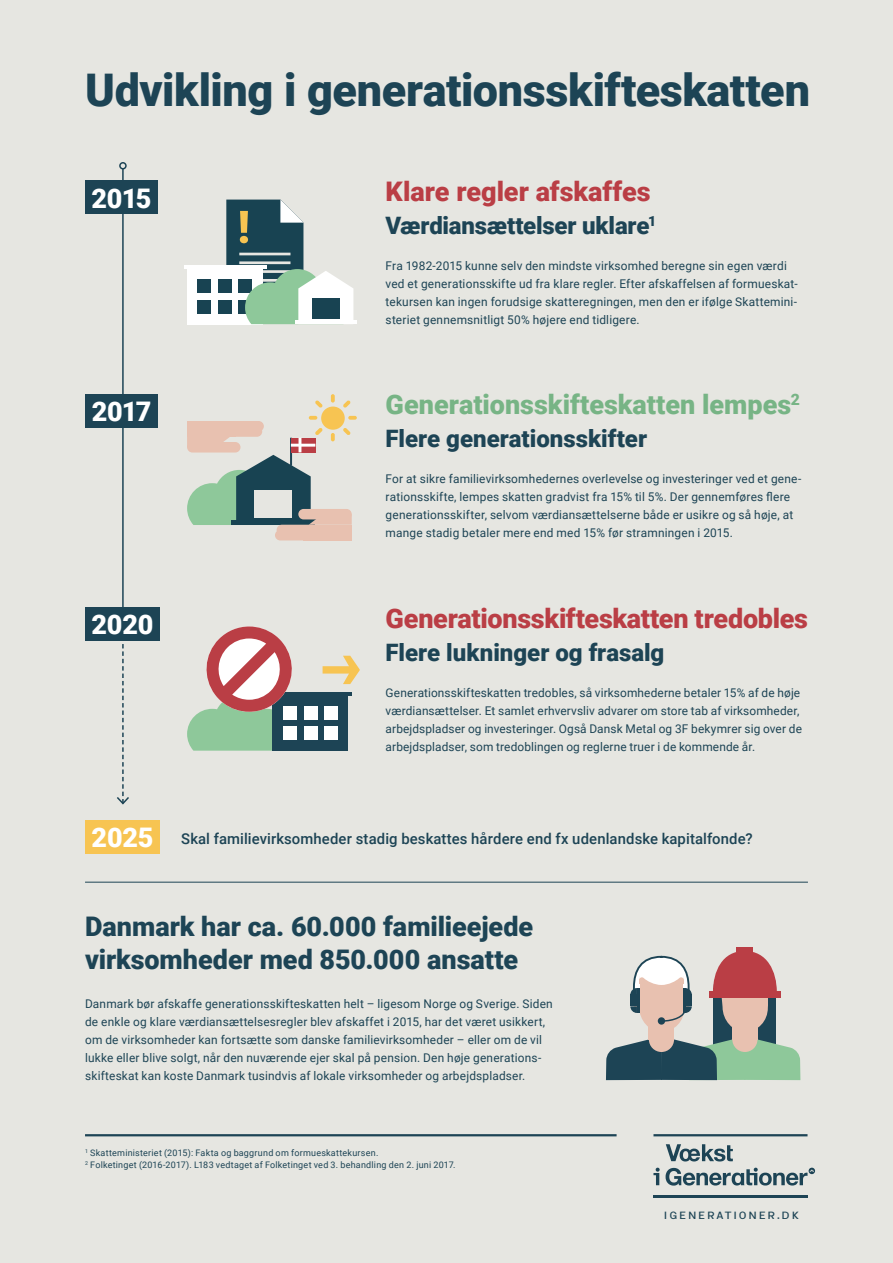
<style>
.page{position:relative;width:893px;height:1263px;background:#e6e6e1}
.page>*{position:absolute;margin:0;border:0;box-sizing:border-box;transform-origin:0 0}
.t1{font:900 45px "Roboto";letter-spacing:-.01em;color:#1d4455}
.t2{font:900 27px/33px "Roboto";color:#1d4455}
.t3{font:900 27px "Roboto";letter-spacing:-.01em;color:#ba3e45}
.t4{font:900 27px "Roboto";color:#77b485}
.t5{font:900 27px "Roboto";letter-spacing:-.01em;color:#fff}
.t6{font:900 24px "Roboto";letter-spacing:-.005em;color:#1d4455}
.t7{font:500 15px "Roboto";letter-spacing:.01em;color:#1d4455}
.t8{font:14.25px "Malmo Sans SC Reg";letter-spacing:.08em;color:#1d4455}
.t9{font:12px/18px "Roboto";letter-spacing:.015em;color:#1d4455}
.t10{font:9px/12px "Roboto";letter-spacing:.025em;color:#1d4455}
</style>
<div class="page">
<hr style="left:85px;top:882px;width:723px;height:1px;background:#1d4455">
<hr style="left:85px;top:1134px;width:532px;height:2px;background:#1d4455">
<svg style="left:666px;top:1144px;width:67px;height:17px"></svg>
<svg style="left:653px;top:1168px;width:7px;height:17px"></svg>
<svg style="left:666px;top:1168px;width:149px;height:17px"></svg>
<hr style="left:653px;top:1134px;width:154px;height:2px;background:#1d4455">
<hr style="left:653px;top:1195px;width:154px;height:2px;background:#1d4455">
<svg style="left:117px;top:644px;width:12px;height:161px"></svg>
<div style="left:85px;top:820px;width:75px;height:34px;background:#f7c452"></div>
<hr style="left:122px;top:169px;width:2px;height:461px;background:#1d4455">
<div style="left:119px;top:162px;width:8px;height:8px;border:2px solid #1d4455;border-radius:50%"></div>
<div style="left:85px;top:607px;width:75px;height:33px;background:#1d4455"></div>
<div style="left:85px;top:181px;width:73px;height:33px;background:#1d4455"></div>
<div style="left:85px;top:394px;width:73px;height:33px;background:#1d4455"></div>
<div style="left:737px;top:947px;width:16px;height:5px;background:#ba3e45"></div>
<svg style="left:606px;top:951px;width:194px;height:129px"></svg>
<div style="left:630px;top:994px;width:7px;height:12px;background:#1d4455"></div>
<hr style="left:637px;top:988px;width:2px;height:25px;background:#1d4455">
<div style="left:222px;top:421px;width:42px;height:10px;background:#e8c1b0;border-radius:5px"></div>
<div style="left:187px;top:421px;width:48px;height:16px;background:#e8c1b0"></div>
<div style="left:277px;top:525px;width:40px;height:10px;background:#e8c1b0;border-radius:5px"></div>
<div style="left:275px;top:530px;width:42px;height:10px;background:#e8c1b0;border-radius:5px"></div>
<div style="left:304px;top:525px;width:48px;height:15px;background:#e8c1b0"></div>
<div style="left:187px;top:269px;width:76px;height:55px;background:#fff"></div>
<hr style="left:184px;top:266px;width:82px;height:3px;background:#fff">
<div style="left:218px;top:279px;width:14px;height:14px;background:#184352"></div>
<div style="left:218px;top:300px;width:14px;height:14px;background:#184352"></div>
<div style="left:198px;top:280px;width:13px;height:13px;background:#184352"></div>
<div style="left:198px;top:300px;width:13px;height:13px;background:#184352"></div>
<hr style="left:295px;top:321px;width:62px;height:3px;background:#fff">
<svg style="left:226px;top:200px;width:127px;height:124px"></svg>
<div style="left:273px;top:695px;width:75px;height:56px;background:#1d4455"></div>
<hr style="left:269px;top:692px;width:83px;height:3px;background:#1d4455">
<div style="left:283px;top:706px;width:14px;height:14px;background:#fff"></div>
<div style="left:283px;top:726px;width:14px;height:14px;background:#fff"></div>
<div style="left:304px;top:706px;width:14px;height:14px;background:#fff"></div>
<div style="left:304px;top:726px;width:14px;height:14px;background:#fff"></div>
<div style="left:325px;top:706px;width:13px;height:13px;background:#fff"></div>
<div style="left:325px;top:727px;width:13px;height:13px;background:#fff"></div>
<svg style="left:187px;top:626px;width:105px;height:125px"></svg>
<svg style="left:323px;top:656px;width:37px;height:28px"></svg>
<div style="left:321px;top:407px;width:24px;height:23px;background:#f7c452;border-radius:50%"></div>
<svg style="left:331px;top:394px;width:4px;height:9px"></svg>
<svg style="left:348px;top:416px;width:9px;height:4px"></svg>
<svg style="left:309px;top:416px;width:8px;height:4px"></svg>
<svg style="left:343px;top:400px;width:8px;height:8px"></svg>
<svg style="left:315px;top:400px;width:8px;height:8px"></svg>
<svg style="left:187px;top:428px;width:165px;height:97px"></svg>
<h1 class="t1" style="left:85px;top:58px;width:726px">Udvikling i generationsskifteskatten</h1>
<h2 class="t5" style="left:92px;top:179px;width:61px">2015</h2>
<h2 class="t5" style="left:92px;top:392px;width:61px">2017</h2>
<h2 class="t5" style="left:92px;top:605px;width:63px">2020</h2>
<h2 class="t3" style="left:386px;top:173px;width:266px">Klare regler afskaffes</h2>
<h3 class="t6" style="left:386px;top:209px;width:272px">Værdiansættelser uklare<sup>1</sup></h3>
<p class="t9" style="left:386px;top:256px;width:414px">Fra 1982-2015 kunne selv den mindste virksomhed beregne sin egen værdi ved et generationsskifte ud fra klare regler. Efter afskaffelsen af formueskat&shy;tekursen kan ingen forudsige skatteregningen, men den er ifølge Skattemini&shy;steriet gennemsnitligt 50% højere end tidligere.</p>
<h2 class="t4" style="left:386px;top:386px;width:416px">Generationsskifteskatten lempes<sup>2</sup></h2>
<h3 class="t6" style="left:386px;top:422px;width:263px">Flere generationsskifter</h3>
<p class="t9" style="left:386px;top:470px;width:417px">For at sikre familievirksomhedernes overlevelse og investeringer ved et gene&shy;rationsskifte, lempes skatten gradvist fra 15% til 5%. Der gennemføres flere generationsskifter, selvom værdiansættelserne både er usikre og så høje, at mange stadig betaler mere end med 15% før stramningen i 2015.</p>
<h2 class="t3" style="left:386px;top:599px;width:424px">Generationsskifteskatten tredobles</h2>
<h3 class="t6" style="left:386px;top:635px;width:280px">Flere lukninger og frasalg</h3>
<p class="t9" style="left:386px;top:683px;width:418px">Generationsskifteskatten tredobles, så virksomhederne betaler 15% af de høje værdiansættelser. Et samlet erhvervsliv advarer om store tab af virksomheder, arbejdspladser og investeringer. Også Dansk Metal og 3F bekymrer sig over de arbejdspladser, som tredoblingen og reglerne truer i de kommende år.</p>
<h2 class="t5" style="left:92px;top:819px;width:63px">2025</h2>
<p class="t7" style="left:181px;top:828px;width:573px">Skal familievirksomheder stadig beskattes hårdere end fx udenlandske kapitalfonde?</p>
<h2 class="t2" style="left:85px;top:909px;width:450px">Danmark har ca. 60.000 familieejede virksomheder med 850.000 ansatte</h2>
<p class="t9" style="left:85px;top:994px;width:469px">Danmark bør afskaffe generationsskifteskatten helt – ligesom Norge og Sverige. Siden de enkle og klare værdiansættelsesregler blev afskaffet i 2015, har det været usikkert, om de virksomheder kan fortsætte som danske familievirksomheder – eller om de vil lukke eller blive solgt, når den nuværende ejer skal på pension. Den høje generations&shy;skifteskat kan koste Danmark tusindvis af lokale virksomheder og arbejdspladser.</p>
<p class="t10" style="left:85px;top:1146px;width:372px"><sup>1</sup> Skatteministeriet (2015): Fakta og baggrund om formueskattekursen.<br><sup>2</sup> Folketinget (2016-2017). L183 vedtaget af Folketinget ved 3. behandling den 2. juni 2017.</p>
<p class="t8" style="left:664px;top:1205px;width:137px">igenerationer.dk</p>
</div>
